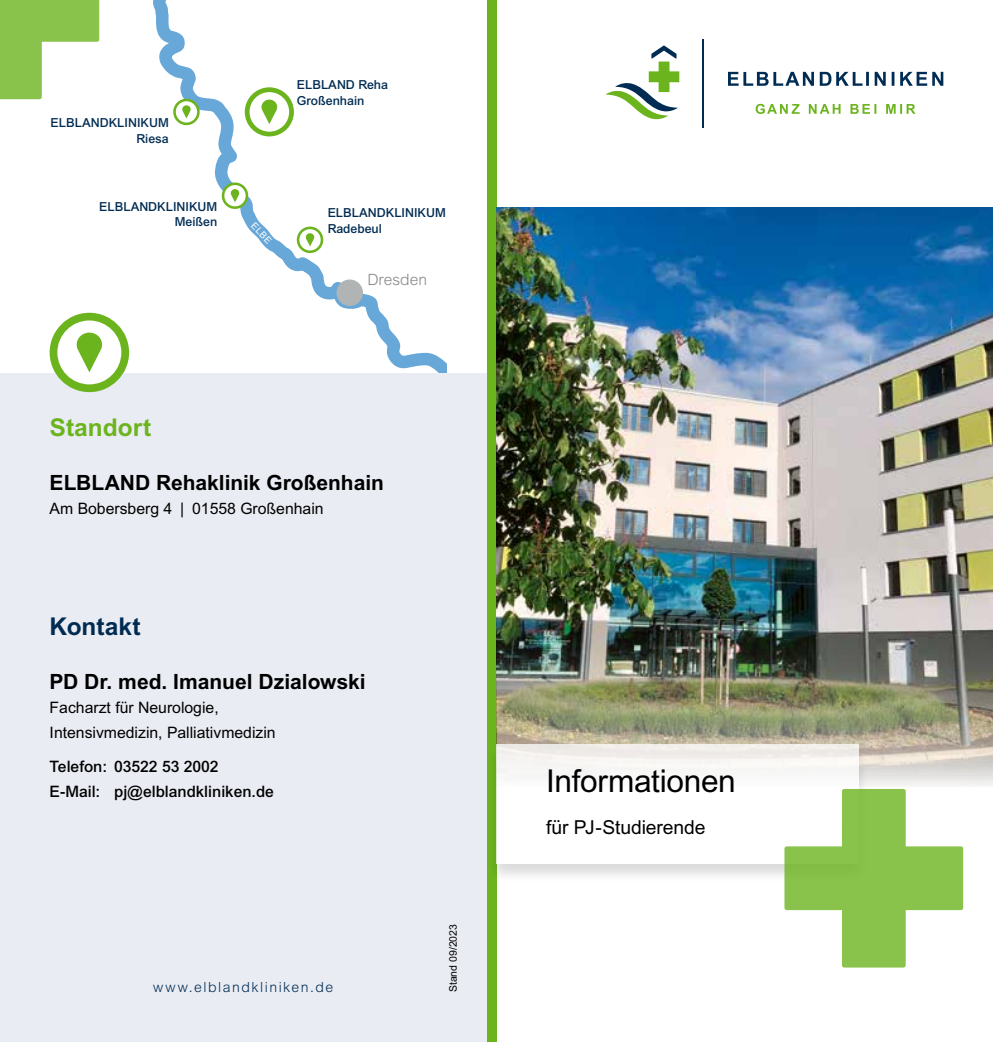
<style>
.page{position:relative;width:993px;height:1042px;background:#fff}
.page>*{position:absolute;margin:0;border:0;box-sizing:border-box;transform-origin:0 0}
.t1{font:31.5px "Arial MT Std";letter-spacing:-.01em;color:#000}
.t2{font:700 24.5px "Arial MT Std";color:#6cb41e}
.t3{font:700 24.5px "Arial MT Std";color:#002c53}
.t4{font:700 21px "Arial MT Std";color:#000}
.t5{font:19.25px "Arial MT Std";letter-spacing:-.005em;color:#000}
.t6{font:15.75px/24.5px "Arial MT Std";color:#000}
.t7{font:500 15.75px/24.5px "Arial MT Std";color:#000}
.t8{font:300 15.58px "Arial MT Std";color:#878988}
.t9{font:300 14px "Arial MT Std";letter-spacing:.11em;color:#002c53}
.t10{font:500 12.42px/15.6px "Arial MT Std";color:#002c53;text-align:right}
.t11{font:10.5px "Arial MT Std";color:#000}
.t12{font:9.28px "Arial MT Std";color:#fff}
</style>
<div class="page">
<div style="left:0;top:0;width:496px;height:1042px;background:#eaecf3"></div>
<div style="left:0;top:0;width:496px;height:372px;background:#fff"></div>
<svg style="left:0;top:0;width:99px;height:99px"></svg>
<svg style="left:153px;top:0;width:293px;height:372px"></svg>
<svg style="left:336px;top:279px;width:27px;height:27px"></svg>
<svg style="left:173px;top:99px;width:27px;height:26px"></svg>
<svg style="left:222px;top:182px;width:26px;height:27px"></svg>
<svg style="left:297px;top:227px;width:26px;height:26px"></svg>
<svg style="left:50px;top:313px;width:79px;height:79px"></svg>
<div style="left:486px;top:0;width:10px;height:1042px;background:#6cb41e"></div>
<svg style="left:245px;top:87px;width:49px;height:49px"></svg>
<img style="left:496px;top:208px;width:496px;height:577px">
<svg style="left:605px;top:45px;width:74px;height:74px"></svg>
<svg style="left:728px;top:72px;width:215px;height:14px"></svg>
<svg style="left:755px;top:104px;width:160px;height:10px"></svg>
<hr style="left:701px;top:40px;width:2px;height:88px;background:#002c53">
<div style="left:486px;top:744px;width:383px;height:140px;background:#000;opacity:.2"></div>
<div style="left:496px;top:744px;width:362px;height:119px;background:#fff"></div>
<svg style="left:784px;top:789px;width:178px;height:178px"></svg>
<p class="t10" style="left:51px;top:115px;width:120px">ELBLANDKLINIKUM<br>Riesa</p>
<p class="t10" style="left:99px;top:199px;width:120px">ELBLANDKLINIKUM<br>Meißen</p>
<p class="t10" style="left:297px;top:77px;width:93px;text-align:left">ELBLAND Reha<br>Großenhain</p>
<p class="t12" style="left:257px;top:220px;width:27px;rotate:47deg">ELBE</p>
<p class="t10" style="left:327px;top:205px;width:120px;text-align:left">ELBLANDKLINIKUM<br>Radebeul</p>
<p class="t8" style="left:367px;top:271px;width:61px">Dresden</p>
<h2 class="t2" style="left:50px;top:412px;width:103px">Standort</h2>
<h3 class="t4" style="left:50px;top:470px;width:336px">ELBLAND Rehaklinik Großenhain</h3>
<p class="t6" style="left:50px;top:496px;width:275px">Am Bobersberg 4 | 01558 Großenhain</p>
<h2 class="t3" style="left:50px;top:611px;width:92px">Kontakt</h2>
<h3 class="t4" style="left:50px;top:669px;width:317px">PD Dr. med. Imanuel Dzialowski</h3>
<p class="t6" style="left:50px;top:695px;width:227px">Facharzt für Neurologie,<br>Intensivmedizin, Palliativmedizin</p>
<p class="t7" style="left:50px;top:754px;width:226px">Telefon: 03522 53 2002<br>E-Mail: pj@elblandkliniken.de</p>
<h1 class="t1" style="left:546px;top:763px;width:191px">Informationen</h1>
<h3 class="t5" style="left:546px;top:816px;width:161px">für PJ-Studierende</h3>
<p class="t9" style="left:153px;top:979px;width:181px">www.elblandkliniken.de</p>
<p class="t11" style="left:447px;top:992px;width:70px;rotate:-90deg">Stand 09/2023</p>
</div>
